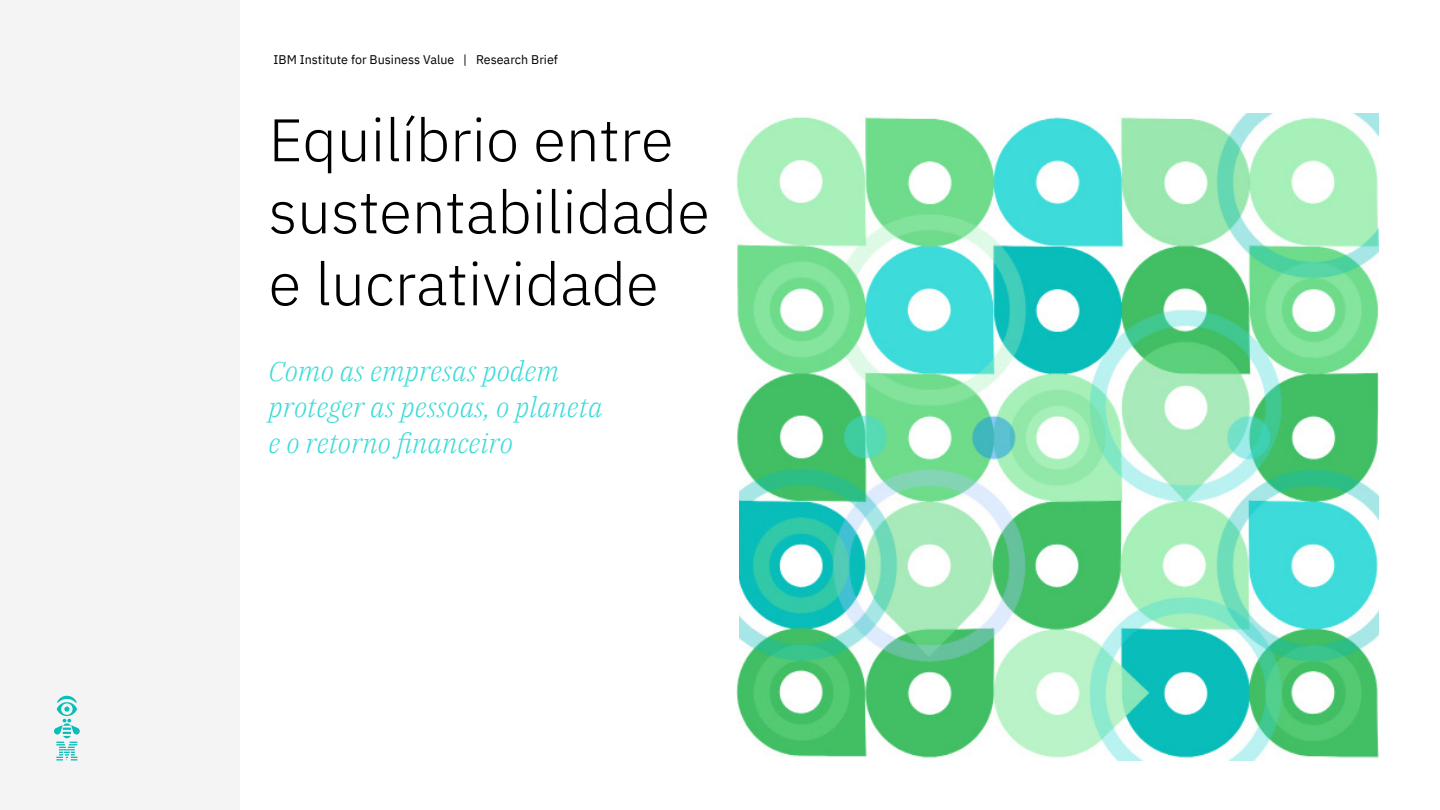
<style>
.page{position:relative;width:1440px;height:810px;background:#fff}
.page>*{position:absolute;margin:0;border:0;box-sizing:border-box;transform-origin:0 0}
.t1{font:300 60px/72px "IBM Plex Sans";color:#000}
.Subtitle{font:italic 300 27.5px/36.2px "IBM Plex Serif";color:#3ddbd9}
.t2{font:12.5px "IBM Plex Sans";color:#000}
</style>
<div class="page">
<div style="left:0;top:0;width:239px;height:810px;background:#f4f4f4"></div>
<img style="left:736px;top:113px;width:642px;height:648px">
<hr style="left:734px;top:472px;width:4px;height:175px;background:#fff">
<svg style="left:54px;top:696px;width:26px;height:64px"></svg>
<p class="t2" style="left:274px;top:50px;width:286px">IBM Institute for Business Value | Research Brief</p>
<p class="t1" style="left:269px;top:99px;width:443px">Equilíbrio entre sustentabilidade e lucratividade</p>
<p class="Subtitle" style="left:269px;top:351px;width:335px">Como as empresas podem proteger as pessoas, o planeta e o retorno financeiro</p>
</div>
